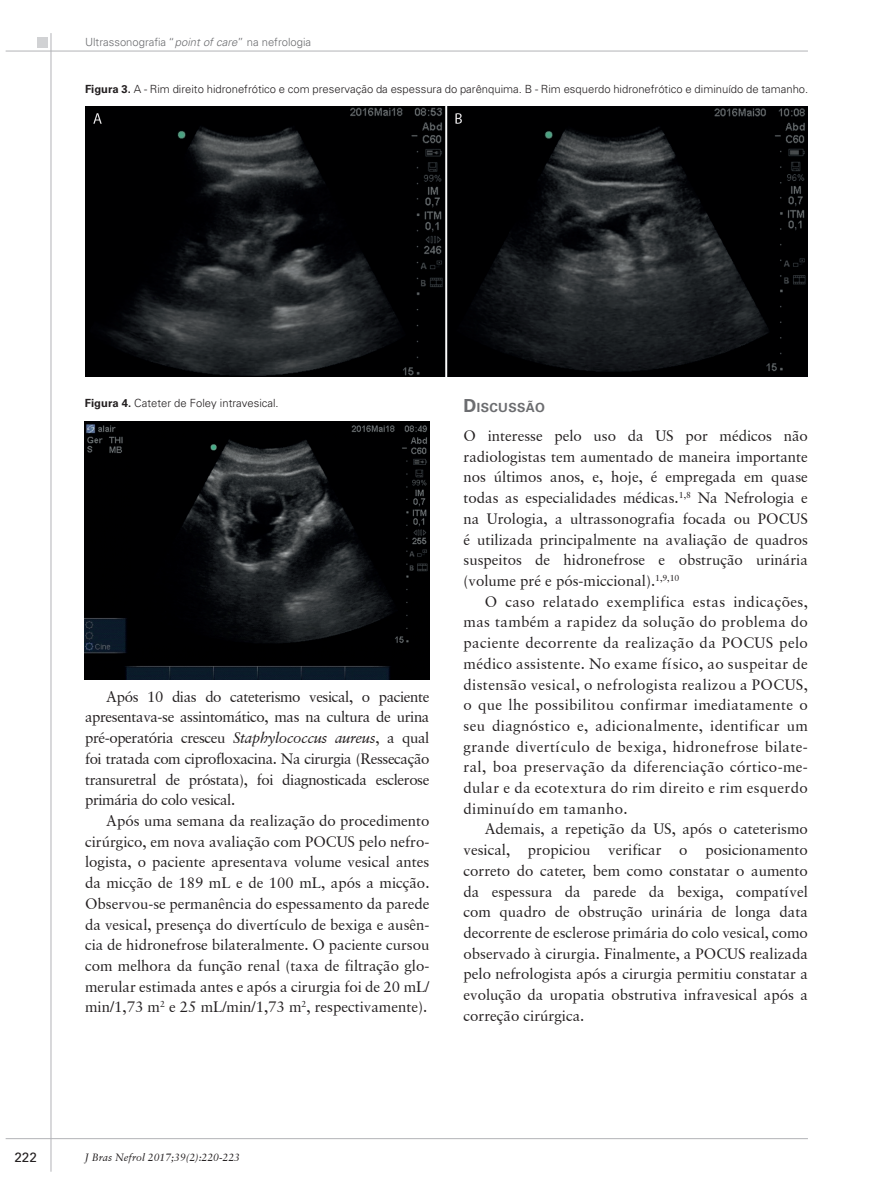
<style>
.page{position:relative;width:893px;height:1191px;background:#fff}
.page>*{position:absolute;margin:0;border:0;box-sizing:border-box;transform-origin:0 0}
.Texto{font:15px/20.7px "Garamond Retrospective S Si";color:#231f20;text-align:justify}
.Texto_-_1º_paragráfo{font:15px/20.7px "Garamond Retrospective S Si";color:#231f20;text-align:justify}
.t1{font:13.5px "Univers LT Std";color:#231f20}
.Intertítulo{font:700 12.6px "Univers LT Std";letter-spacing:.03em;color:#6c6d70}
.Legenda{font:300 11.25px "Univers LT Std";color:#231f20}
.t2{font:300 11.25px "Univers LT Std";color:#6c6d70}
.t3{font:italic 10.5px "Garamond Retrospective S Si";color:#231f20}
.s1{font-style:italic}
.s2{font-weight:700}
.s3{font-size:18px}
</style>
<div class="page">
<div style="left:37px;top:37px;width:11px;height:11px;background:#d1d2d4"></div>
<hr style="left:6px;top:51px;width:802px;height:1px;background:#b2b3b7">
<hr style="left:51px;top:33px;width:1px;height:1138px;background:#b2b3b7">
<hr style="left:6px;top:1138px;width:802px;height:1px;background:#b2b3b7">
<img style="left:85px;top:106px;width:723px;height:270px">
<img style="left:85px;top:421px;width:344px;height:258px">
<p class="t2" style="left:85px;top:36px;width:228px">Ultrassonografia “<span class="s1">point of care</span>” na nefrologia</p>
<p class="Legenda" style="left:85px;top:82px;width:725px"><span class="s2">Figura 3.</span> A - Rim direito hidronefrótico e com preservação da espessura do parênquima. B - Rim esquerdo hidronefrótico e diminuído de tamanho.</p>
<p class="Legenda" style="left:85px;top:396px;width:195px"><span class="s2">Figura 4.</span> Cateter de Foley intravesical.</p>
<p class="Texto" style="left:85px;top:686px;width:346px;text-indent:21px">Após 10 dias do cateterismo vesical, o paciente apresentava-se assintomático, mas na cultura de urina pré-operatória cresceu <span class="s1">Staphylococcus aureus</span>, a qual foi tratada com ciprofloxacina. Na cirurgia (Ressecação transuretral de próstata), foi diagnosticada esclerose primária do colo vesical.</p>
<p class="Texto" style="left:85px;top:810px;width:346px;text-indent:21px">Após uma semana da realização do procedimento cirúrgico, em nova avaliação com POCUS pelo nefro&shy;logista, o paciente apresentava volume vesical antes da micção de 189 mL e de 100 mL, após a micção.<br>Observou-se permanência do espessamento da parede da vesical, presença do divertículo de bexiga e ausên&shy;cia de hidronefrose bilateralmente. O paciente cursou com melhora da função renal (taxa de filtração glo&shy;merular estimada antes e após a cirurgia foi de 20 mL/ min/1,73 m<sup>2</sup> e 25 mL/min/1,73 m<sup>2</sup>, respectivamente).</p>
<p class="Intertítulo" style="left:463px;top:400px;width:83px"><span class="s3">D</span> ISCUSSÃO</p>
<p class="Texto_-_1º_paragráfo" style="left:463px;top:425px;width:346px">O interesse pelo uso da US por médicos não radiologistas tem aumentado de maneira importante nos últimos anos, e, hoje, é empregada em quase todas as especialidades médicas.<sup>1,8</sup> Na Nefrologia e na Urologia, a ultrassonografia focada ou POCUS é utilizada principalmente na avaliação de quadros suspeitos de hidronefrose e obstrução urinária (volume pré e pós-miccional).<sup>1,9,10</sup></p>
<p class="Texto" style="left:463px;top:591px;width:346px;text-indent:21px">O caso relatado exemplifica estas indicações, mas também a rapidez da solução do problema do paciente decorrente da realização da POCUS pelo médico assistente. No exame físico, ao suspeitar de distensão vesical, o nefrologista realizou a POCUS, o que lhe possibilitou confirmar imediatamente o seu diagnóstico e, adicionalmente, identificar um grande divertículo de bexiga, hidronefrose bilate&shy;ral, boa preservação da diferenciação córtico-me&shy;dular e da ecotextura do rim direito e rim esquerdo diminuído em tamanho.</p>
<p class="Texto" style="left:463px;top:818px;width:346px;text-indent:21px">Ademais, a repetição da US, após o cateterismo vesical, propiciou verificar o posicionamento correto do cateter, bem como constatar o aumento da espessura da parede da bexiga, compatível com quadro de obstrução urinária de longa data decorrente de esclerose primária do colo vesical, como observado à cirurgia. Finalmente, a POCUS realizada pelo nefrologista após a cirurgia permitiu constatar a evolução da uropatia obstrutiva infravesical após a correção cirúrgica.</p>
<p class="t1" style="left:14px;top:1149px;width:24px">222</p>
<p class="t3" style="left:85px;top:1151px;width:157px">J Bras Nefrol 2017;39(2):220-223</p>
</div>
